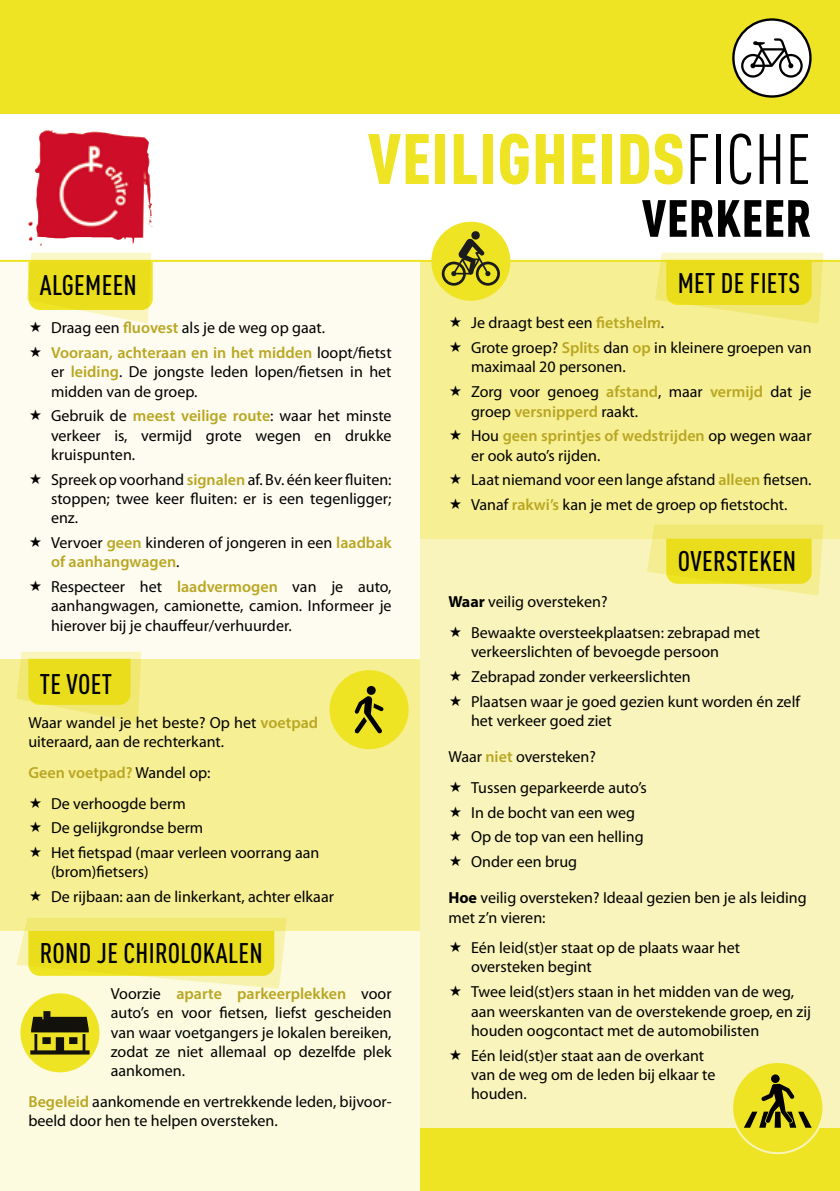
<style>
.page{position:relative;width:840px;height:1191px;background:#fff}
.page>*{position:absolute;margin:0;border:0;box-sizing:border-box;transform-origin:0 0}
.t1{font:900 condensed 70px "DINOT";letter-spacing:.01em;color:#eee423}
.t2{font:900 condensed 51.4px "DINOT";letter-spacing:.01em;color:#000}
.t3{font:500 condensed 28px "DINOT";letter-spacing:.01em;color:#000}
.t4{font:16px/19.2px "Myriad Pro";color:#000}
.t5{font:600 16px/24.8px "Myriad Pro";color:#b9a622}
.s1{font-weight:400;color:#000}
.s2{font-weight:600;color:#b9a622}
.s3{font-weight:700}
</style>
<div class="page">
<div style="left:0;top:930px;width:420px;height:261px;background:#fcfadf"></div>
<div style="left:20px;top:993px;width:79px;height:79px;background:#eee423;border-radius:50%"></div>
<svg style="left:30px;top:1011px;width:59px;height:43px"></svg>
<div style="left:0;top:262px;width:420px;height:397px;background:#fefcf0"></div>
<div style="left:0;top:659px;width:420px;height:271px;background:#f6ef93"></div>
<div style="left:0;top:0;width:839px;height:113px;background:#eee423"></div>
<div style="left:420px;top:1127px;width:419px;height:64px;background:#eee423"></div>
<div style="left:420px;top:260px;width:419px;height:279px;background:#f6ef93"></div>
<div style="left:420px;top:539px;width:419px;height:588px;background:#f9f4bb"></div>
<img style="left:34px;top:130px;width:118px;height:114px">
<hr style="left:0;top:260px;width:839px;height:2px;background:#eee423">
<div style="left:733px;top:20px;width:77px;height:76px;background:#fff;border-radius:50%"></div>
<div style="left:731px;top:18px;width:80px;height:80px;border:2px solid #000;border-radius:50%"></div>
<svg style="left:740px;top:38px;width:62px;height:40px"></svg>
<div style="left:329px;top:670px;width:79px;height:79px;background:#eee423;border-radius:50%"></div>
<svg style="left:354px;top:685px;width:29px;height:48px"></svg>
<div style="left:431px;top:222px;width:79px;height:79px;background:#eee423;border-radius:50%"></div>
<svg style="left:441px;top:230px;width:58px;height:56px"></svg>
<svg style="left:16px;top:652px;width:125px;height:70px"></svg>
<svg style="left:654px;top:253px;width:168px;height:70px"></svg>
<svg style="left:647px;top:525px;width:175px;height:70px"></svg>
<svg style="left:16px;top:918px;width:270px;height:70px"></svg>
<div style="left:731px;top:1062px;width:91px;height:91px;background:#eee423;border-radius:50%"></div>
<div style="left:730px;top:1061px;width:93px;height:93px;border:2px solid #f9f4bb;border-radius:50%"></div>
<svg style="left:770px;top:1074px;width:9px;height:9px"></svg>
<svg style="left:744px;top:1083px;width:67px;height:44px"></svg>
<svg style="left:26px;top:253px;width:127px;height:71px"></svg>
<h1 class="t1" style="left:367px;top:115px;width:444px">VEILIGHEIDS<span class="s1">FICHE</span></h1>
<h3 class="t3" style="left:40px;top:268px;width:98px">ALGEMEEN</h3>
<p class="t5" style="left:51px;top:315px;width:342px"><span class="s1">Draag een</span> fluovest <span class="s1">als je de weg op gaat.<br></span>Vooraan, achteraan en in het midden <span class="s1">loopt/fietst</span></p>
<p class="t4" style="left:51px;top:363px;width:342px">er <span class="s2">leiding</span>. De jongste leden lopen/fietsen in het midden van de groep.</p>
<p class="t4" style="left:51px;top:407px;width:342px;text-align:justify">Gebruik de <span class="s2">meest veilige route</span>: waar het minste verkeer is, vermijd grote wegen en drukke kruispunten.</p>
<p class="t4" style="left:51px;top:470px;width:342px;text-align:justify">Spreek op voorhand <span class="s2">signalen</span> af. Bv. één keer fluiten: stoppen; twee keer fluiten: er is een tegenligger; enz.</p>
<p class="t4" style="left:51px;top:533px;width:342px">Vervoer <span class="s2">geen</span> kinderen of jongeren in een <span class="s2">laadbak of aanhangwagen</span>.</p>
<p class="t4" style="left:51px;top:577px;width:342px;text-align:justify">Respecteer het <span class="s2">laadvermogen</span> van je auto, aanhangwagen, camionette, camion. Informeer je hierover bij je chauffeur/verhuurder.</p>
<h3 class="t3" style="left:40px;top:667px;width:74px">TE VOET</h3>
<p class="t4" style="left:28px;top:713px;width:291px">Waar wandel je het beste? Op het <span class="s2">voetpad </span>uiteraard, aan de rechterkant.</p>
<p class="t4" style="left:28px;top:757px;width:183px;line-height:30.6px;text-align:center"><span class="s2">Geen voetpad?</span> Wandel op:<br>De verhoogde berm</p>
<p class="t4" style="left:51px;top:816px;width:270px;line-height:24.8px">De gelijkgrondse berm<br>Het fietspad (maar verleen voorrang aan</p>
<p class="t4" style="left:51px;top:860px;width:284px;line-height:24.8px">(brom)f-i etsers)<br>De rijbaan: aan de linkerkant, achter elkaar</p>
<h3 class="t3" style="left:40px;top:937px;width:224px">ROND JE CHIROLOKALEN</h3>
<p class="t4" style="left:111px;top:984px;width:282px;text-align:justify">Voorzie <span class="s2">aparte parkeerplekken</span> voor auto’s en voor fietsen, liefst gescheiden van waar voetgangers je lokalen bereiken, zodat ze niet allemaal op dezelfde plek aankomen.</p>
<p class="t4" style="left:28px;top:1092px;width:364px"><span class="s2">Begeleid</span> aankomende en vertrekkende leden, bijvoor&shy;beeld door hen te helpen oversteken.</p>
<h2 class="t2" style="left:641px;top:186px;width:171px">VERKEER</h2>
<h3 class="t3" style="left:677px;top:266px;width:124px">MET DE FIETS</h3>
<p class="t4" style="left:471px;top:311px;width:342px;line-height:24.8px">Je draagt best een <span class="s2">fietshelm</span>.<br>Grote groep? <span class="s2">Splits</span> dan <span class="s2">op</span> in kleinere groepen van</p>
<p class="t4" style="left:471px;top:355px;width:342px;line-height:24.8px">maximaal 20 personen.<br>Zorg voor genoeg <span class="s2">afstand</span>, maar <span class="s2">vermijd</span> dat je</p>
<p class="t5" style="left:471px;top:398px;width:342px"><span class="s1">groep</span> versnipperd <span class="s1">raakt.<br>Hou</span> geen sprintjes of wedstrijden <span class="s1">op wegen waar</span></p>
<p class="t4" style="left:471px;top:443px;width:342px;line-height:24.8px">er ook auto’s rijden.<br>Laat niemand voor een lange afstand <span class="s2">alleen</span> fietsen.<br>Vanaf <span class="s2">rakwi’s</span> kan je met de groep op fietstocht.</p>
<h3 class="t3" style="left:677px;top:545px;width:120px">OVERSTEKEN</h3>
<p class="t4" style="left:471px;top:587px;width:290px;line-height:30.6px;text-indent:-23px"><span class="s3">Waar</span> veilig oversteken?<br>Bewaakte oversteekplaatsen: zebrapad met</p>
<p class="t4" style="left:471px;top:639px;width:330px;line-height:24.8px">verkeerslichten of bevoegde persoon<br>Zebrapad zonder verkeerslichten<br>Plaatsen waar je goed gezien kunt worden én zelf</p>
<p class="t4" style="left:471px;top:711px;width:142px">het verkeer goed ziet</p>
<p class="t4" style="left:471px;top:741px;width:177px;line-height:30.6px;text-indent:-23px">Waar <span class="s2">niet</span> oversteken?<br>Tussen geparkeerde auto’s</p>
<p class="t4" style="left:471px;top:800px;width:174px;line-height:24.8px">In de bocht van een weg<br>Op de top van een helling<br>Onder een brug</p>
<p class="t4" style="left:448px;top:888px;width:359px"><span class="s3">Hoe</span> veilig oversteken? Ideaal gezien ben je als leiding met z’n vieren:</p>
<p class="t4" style="left:471px;top:938px;width:270px">Eén leid(st)er staat op de plaats waar het oversteken begint</p>
<p class="t4" style="left:471px;top:982px;width:341px">Twee leid(st)ers staan in het midden van de weg, aan weerskanten van de overstekende groep, en zij houden oogcontact met de automobilisten</p>
<p class="t4" style="left:471px;top:1046px;width:246px">Eén leid(st)er staat aan de overkant van de weg om de leden bij elkaar te houden.</p>
</div>
